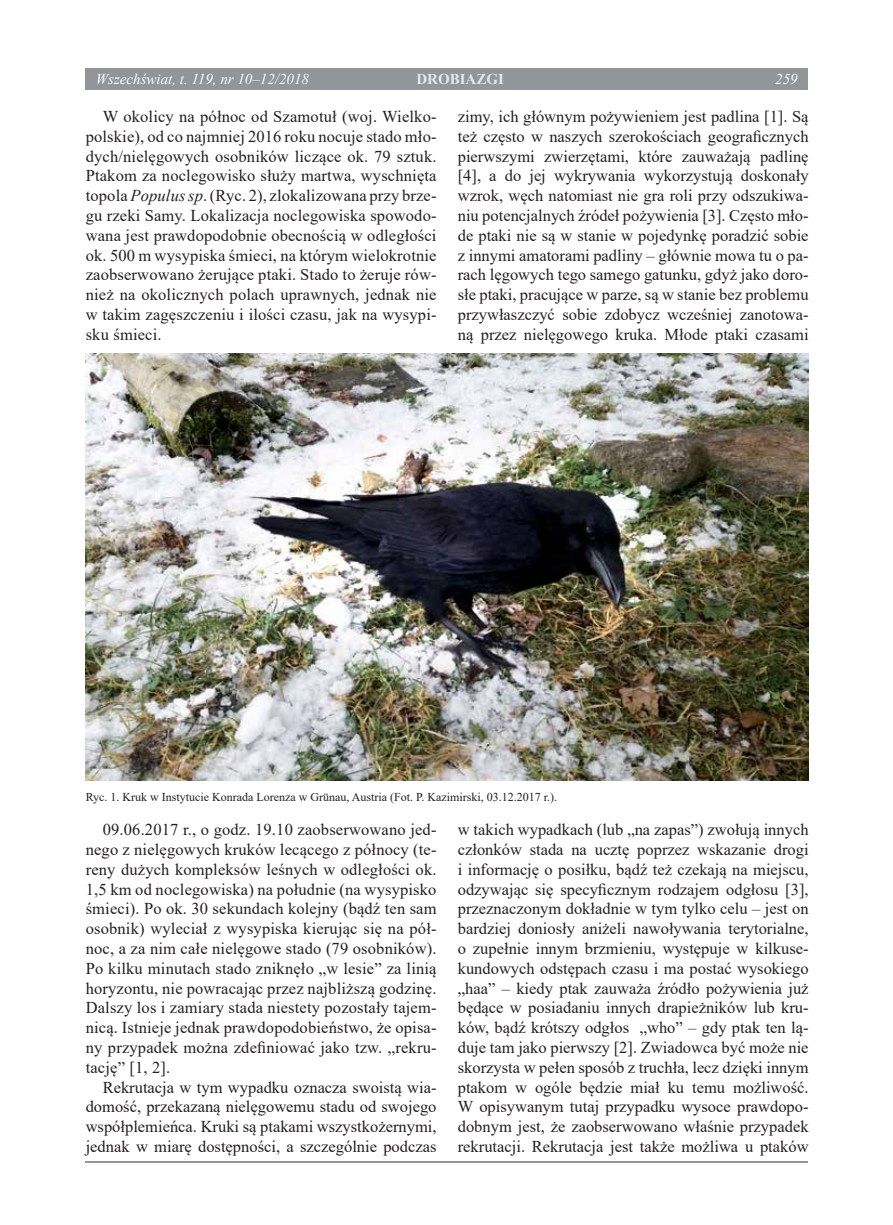
<style>
.page{position:relative;width:893px;height:1225px;background:#fff}
.page>*{position:absolute;margin:0;border:0;box-sizing:border-box;transform-origin:0 0}
.t1{font:16.5px/19.8px "Times New Roman";color:#231f20;text-align:justify}
.t2{font:italic 15px "Times New Roman";color:#fff}
.t3{font:700 15px "Times New Roman";color:#e6e7e8}
.t4{font:12px "Times New Roman";color:#231f20}
.s1{font-style:normal}
.s2{font-style:italic}
</style>
<div class="page">
<hr style="left:85px;top:1161px;width:723px;height:1px;background:#939598">
<img style="left:86px;top:353px;width:723px;height:427px">
<div style="left:85px;top:68px;width:723px;height:21px;background:#939598"></div>
<p class="t2" style="left:96px;top:69px;width:215px">Wszechświat, t. 119, nr 10<span class="s1">–</span>12/2018</p>
<p class="t3" style="left:416px;top:69px;width:89px">DROBIAZGI</p>
<p class="t2" style="left:775px;top:69px;width:24px">259</p>
<p class="t1" style="left:86px;top:106px;width:352px;text-indent:17px">W okolicy na północ od Szamotuł (woj. Wielko&shy;polskie), od co najmniej 2016 roku nocuje stado mło&shy;dych/nielęgowych osobników liczące ok. 79 sztuk.<br>Ptakom za noclegowisko służy martwa, wyschnięta topola <span class="s2">Populus sp</span>. (Ryc. 2), zlokalizowana przy brze&shy;gu rzeki Samy. Lokalizacja noclegowiska spowodo&shy;wana jest prawdopodobnie obecnością w odległości ok. 500 m wysypiska śmieci, na którym wielokrotnie zaobserwowano żerujące ptaki. Stado to żeruje rów&shy;nież na okolicznych polach uprawnych, jednak nie w takim zagęszczeniu i ilości czasu, jak na wysypi&shy;sku śmieci.</p>
<p class="t1" style="left:458px;top:106px;width:352px">zimy, ich głównym pożywieniem jest padlina [1]. Są też często w naszych szerokościach geograficznych pierwszymi zwierzętami, które zauważają padlinę [4], a do jej wykrywania wykorzystują doskonały wzrok, węch natomiast nie gra roli przy odszukiwa&shy;niu potencjalnych źródeł pożywienia [3]. Często mło&shy;de ptaki nie są w stanie w pojedynkę poradzić sobie z innymi amatorami padliny – głównie mowa tu o pa&shy;rach lęgowych tego samego gatunku, gdyż jako doro&shy;słe ptaki, pracujące w parze, są w stanie bez problemu przywłaszczyć sobie zdobycz wcześniej zanotowa&shy;ną przez nielęgowego kruka. Młode ptaki czasami</p>
<p class="t4" style="left:86px;top:789px;width:473px">Ryc. 1. Kruk w Instytucie Konrada Lorenza w Grünau, Austria (Fot. P. Kazimirski, 03.12.2017 r.).</p>
<p class="t1" style="left:86px;top:819px;width:352px;text-indent:17px">09.06.2017 r., o godz. 19.10 zaobserwowano jed&shy;nego z nielęgowych kruków lecącego z północy (te&shy;reny dużych kompleksów leśnych w odległości ok.<br>1,5 km od noclegowiska) na południe (na wysypisko śmieci). Po ok. 30 sekundach kolejny (bądź ten sam osobnik) wyleciał z wysypiska kierując się na pół&shy;noc, a za nim całe nielęgowe stado (79 osobników).<br>Po kilku minutach stado zniknęło „w lesie” za linią horyzontu, nie powracając przez najbliższą godzinę.<br>Dalszy los i zamiary stada niestety pozostały tajem&shy;nicą. Istnieje jednak prawdopodobieństwo, że opisa&shy;ny przypadek można zdefiniować jako tzw. „rekru&shy;tację” [1, 2].</p>
<p class="t1" style="left:86px;top:1076px;width:352px;text-indent:17px">Rekrutacja w tym wypadku oznacza swoistą wia&shy;domość, przekazaną nielęgowemu stadu od swojego współplemieńca. Kruki są ptakami wszystkożernymi, jednak w miarę dostępności, a szczególnie podczas</p>
<p class="t1" style="left:458px;top:819px;width:352px">w takich wypadkach (lub „na zapas”) zwołują innych członków stada na ucztę poprzez wskazanie drogi i informację o posiłku, bądź też czekają na miejscu, odzywając się specyficznym rodzajem odgłosu [3], przeznaczonym dokładnie w tym tylko celu – jest on bardziej doniosły aniżeli nawoływania terytorialne, o zupełnie innym brzmieniu, występuje w kilkuse&shy;kundowych odstępach czasu i ma postać wysokiego „haa” – kiedy ptak zauważa źródło pożywienia już będące w posiadaniu innych drapieżników lub kru&shy;ków, bądź krótszy odgłos „who” – gdy ptak ten lą&shy;duje tam jako pierwszy [2]. Zwiadowca być może nie skorzysta w pełen sposób z truchła, lecz dzięki innym ptakom w ogóle będzie miał ku temu możliwość.<br>W opisywanym tutaj przypadku wysoce prawdopo&shy;dobnym jest, że zaobserwowano właśnie przypadek rekrutacji. Rekrutacja jest także możliwa u ptaków</p>
</div>
